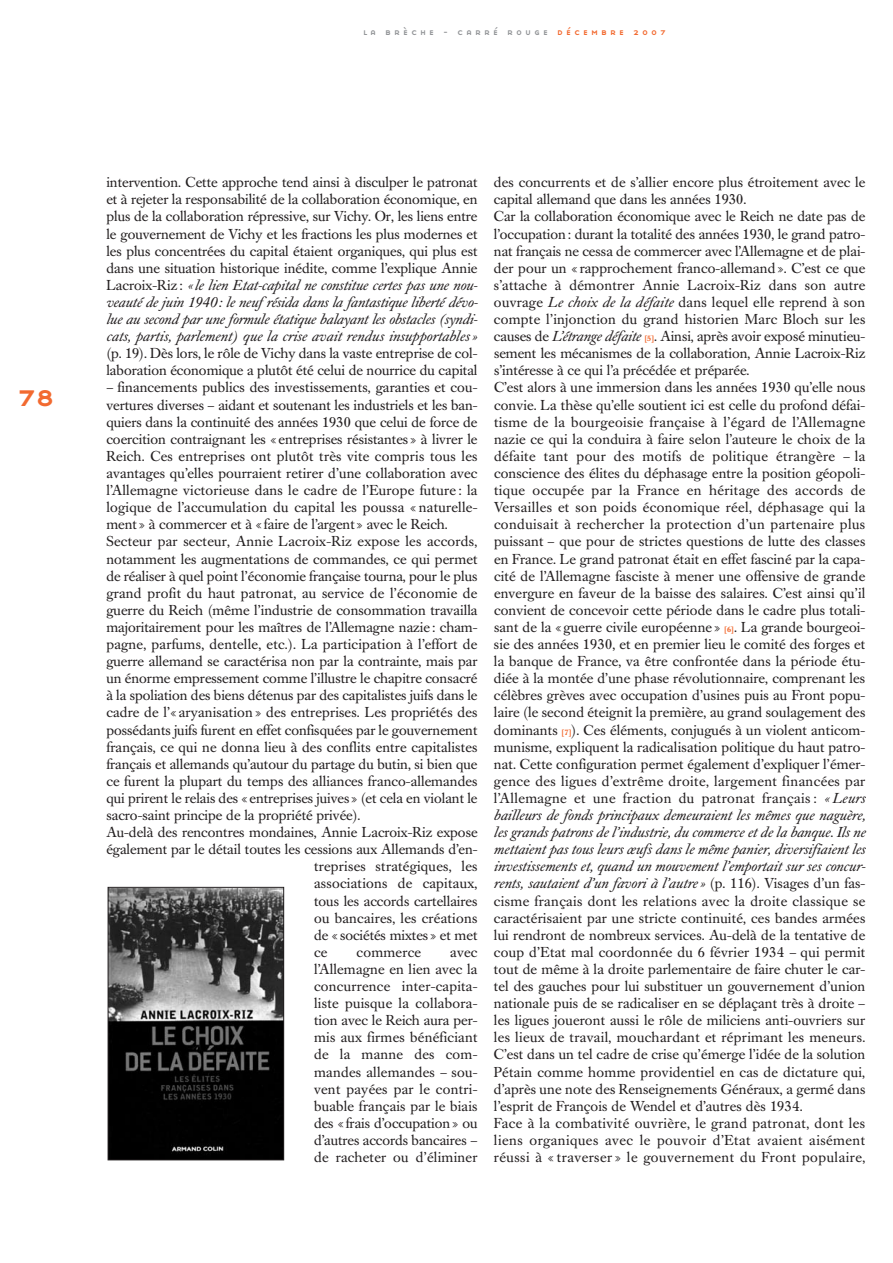
<style>
.page{position:relative;width:893px;height:1263px;background:#fff}
.page>*{position:absolute;margin:0;border:0;box-sizing:border-box;transform-origin:0 0}
.t1{font:30px "Base Nine Small Caps";color:#f26a30}
.t2{font:14.25px/17.1px "Caslon Book BE";letter-spacing:.01em;color:#231f20;text-align:justify}
.t3{font:9px "Base Nine Small Caps";letter-spacing:.335em;color:#939598}
.s1{color:#f26a30}
.s2{font-style:italic}
.s3{font-weight:700;font-size:7.5px;color:#f26a30}
</style>
<div class="page">
<img style="left:110px;top:889px;width:172px;height:269px">
<div style="left:108px;top:887px;width:176px;height:273px;border:1px solid #231f20"></div>
<p class="t3" style="left:363px;top:26px;width:304px">la brèche - carré rouge <span class="s1">décembre 2007</span></p>
<h1 class="t1" style="left:17px;top:378px;width:40px">78</h1>
<p class="t2" style="left:106px;top:175px;width:373px">intervention. Cette approche tend ainsi à disculper le patronat et à rejeter la responsabilité de la collaboration économique, en plus de la collaboration répressive, sur Vichy. Or, les liens entre le gouvernement de Vichy et les fractions les plus modernes et les plus concentrées du capital étaient organiques, qui plus est dans une situation historique inédite, comme l’explique Annie Lacroix-Riz: <span class="s2">«le lien Etat-capital ne constitue certes pas une nou&shy;veauté de juin 1940: le neufrésida dans la fantastique liberté dévo&shy;lue au second par une formule étatique balayant les obstacles (syndi&shy;cats, partis, parlement) que la crise avait rendus insupportables »</span></p>
<p class="t2" style="left:106px;top:346px;width:373px">(p. 19). Dès lors, le rôle de Vichy dans la vaste entreprise de col&shy;laboration économique a plutôt été celui de nourrice du capital</p>
<p class="t2" style="left:106px;top:381px;width:373px">– financements publics des investissements, garanties et cou-</p>
<p class="t2" style="left:106px;top:398px;width:373px">vertures diverses – aidant et soutenant les industriels et les ban-</p>
<p class="t2" style="left:106px;top:415px;width:373px">quiers dans la continuité des années 1930 que celui de force de</p>
<p class="t2" style="left:106px;top:432px;width:373px">coercition contraignant les «entreprises résistantes» à livrer le</p>
<p class="t2" style="left:106px;top:449px;width:373px">Reich. Ces entreprises ont plutôt très vite compris tous les</p>
<p class="t2" style="left:106px;top:466px;width:373px">avantages qu’elles pourraient retirer d’une collaboration avec</p>
<p class="t2" style="left:106px;top:483px;width:373px">l’Allemagne victorieuse dans le cadre de l’Europe future : la</p>
<p class="t2" style="left:106px;top:500px;width:373px">logique de l’accumulation du capital les poussa « naturelle-</p>
<p class="t2" style="left:106px;top:517px;width:343px">ment» à commercer et à «faire de l’argent» avec le Reich.</p>
<p class="t2" style="left:106px;top:534px;width:373px">Secteur par secteur, Annie Lacroix-Riz expose les accords,</p>
<p class="t2" style="left:106px;top:552px;width:373px">notamment les augmentations de commandes, ce qui permet</p>
<p class="t2" style="left:106px;top:569px;width:373px">de réaliser à quel point l’économie française tourna, pour le plus</p>
<p class="t2" style="left:106px;top:586px;width:373px">grand profit du haut patronat, au service de l’économie de</p>
<p class="t2" style="left:106px;top:603px;width:373px">guerre du Reich (même l’industrie de consommation travailla</p>
<p class="t2" style="left:106px;top:620px;width:373px">majoritairement pour les maîtres de l’Allemagne nazie: cham-</p>
<p class="t2" style="left:106px;top:637px;width:373px">pagne, parfums, dentelle, etc.). La participation à l’effort de</p>
<p class="t2" style="left:106px;top:654px;width:373px">guerre allemand se caractérisa non par la contrainte, mais par</p>
<p class="t2" style="left:106px;top:671px;width:373px">un énorme empressement comme l’illustre le chapitre consacré</p>
<p class="t2" style="left:106px;top:688px;width:373px">à la spoliation des biens détenus par des capitalistes juifs dans le</p>
<p class="t2" style="left:106px;top:705px;width:373px">cadre de l’« aryanisation » des entreprises. Les propriétés des</p>
<p class="t2" style="left:106px;top:723px;width:373px">possédants juifs furent en effet confisquées par le gouvernement</p>
<p class="t2" style="left:106px;top:740px;width:373px">français, ce qui ne donna lieu à des conflits entre capitalistes</p>
<p class="t2" style="left:106px;top:757px;width:373px">français et allemands qu’autour du partage du butin, si bien que</p>
<p class="t2" style="left:106px;top:774px;width:373px">ce furent la plupart du temps des alliances franco-allemandes</p>
<p class="t2" style="left:106px;top:791px;width:373px">qui prirent le relais des «entreprises juives» (et cela en violant le</p>
<p class="t2" style="left:106px;top:808px;width:256px">sacro-saint principe de la propriété privée).</p>
<p class="t2" style="left:106px;top:825px;width:373px">Au-delà des rencontres mondaines, Annie Lacroix-Riz expose</p>
<p class="t2" style="left:106px;top:842px;width:373px">également par le détail toutes les cessions aux Allemands d’en-</p>
<p class="t2" style="left:314px;top:859px;width:165px">treprises stratégiques, les</p>
<p class="t2" style="left:314px;top:876px;width:165px">associations de capitaux,</p>
<p class="t2" style="left:314px;top:894px;width:165px">tous les accords cartellaires</p>
<p class="t2" style="left:314px;top:911px;width:165px">ou bancaires, les créations</p>
<p class="t2" style="left:314px;top:928px;width:165px">de «sociétés mixtes» et met</p>
<p class="t2" style="left:314px;top:945px;width:15px">ce</p>
<p class="t2" style="left:357px;top:945px;width:66px">commerce</p>
<p class="t2" style="left:314px;top:945px;width:165px;text-indent:136px">avec l’Allemagne en lien avec la concurrence inter-capita&shy;liste puisque la collabora&shy;tion avec le Reich aura per&shy;mis aux firmes bénéficiant de la manne des com&shy;mandes allemandes – sou&shy;vent payées par le contri&shy;buable français par le biais des «frais d’occupation» ou d’autres accords bancaires – de racheter ou d’éliminer</p>
<p class="t2" style="left:494px;top:175px;width:373px;text-align:left">des concurrents et de s’allier encore plus étroitement avec le capital allemand que dans les années 1930.<br>Car la collaboration économique avec le Reich ne date pas de l’occupation: durant la totalité des années 1930, le grand patro&shy;nat français ne cessa de commercer avec l’Allemagne et de plai&shy;der pour un « rapprochement franco-allemand ». C’est ce que s’attache à démontrer Annie Lacroix-Riz dans son autre ouvrage <span class="s2">Le choix de la défaite</span> dans lequel elle reprend à son compte l’injonction du grand historien Marc Bloch sur les causes de <span class="s2">L’étrange défaite</span> <span class="s3">[5]</span>. Ainsi, après avoir exposé minutieu&shy;sement les mécanismes de la collaboration, Annie Lacroix-Riz s’intéresse à ce qui l’a précédée et préparée.<br>C’est alors à une immersion dans les années 1930 qu’elle nous convie. La thèse qu’elle soutient ici est celle du profond défai&shy;tisme de la bourgeoisie française à l’égard de l’Allemagne nazie ce qui la conduira à faire selon l’auteure le choix de la défaite tant pour des motifs de politique étrangère – la conscience des élites du déphasage entre la position géopoli&shy;tique occupée par la France en héritage des accords de Versailles et son poids économique réel, déphasage qui la conduisait à rechercher la protection d’un partenaire plus puissant – que pour de strictes questions de lutte des classes en France. Le grand patronat était en effet fasciné par la capa&shy;cité de l’Allemagne fasciste à mener une offensive de grande envergure en faveur de la baisse des salaires. C’est ainsi qu’il convient de concevoir cette période dans le cadre plus totali&shy;sant de la « guerre civile européenne » <span class="s3">[6]</span>. La grande bourgeoi&shy;sie des années 1930, et en premier lieu le comité des forges et la banque de France, va être confrontée dans la période étu&shy;diée à la montée d’une phase révolutionnaire, comprenant les célèbres grèves avec occupation d’usines puis au Front popu&shy;laire (le second éteignit la première, au grand soulagement des dominants <span class="s3">[7]</span>). Ces éléments, conjugués à un violent anticom&shy;munisme, expliquent la radicalisation politique du haut patro&shy;nat. Cette configuration permet également d’expliquer l’émer - gence des ligues d’extrême droite, largement financées par l’Allemagne et une fraction du patronat français : <span class="s2">« Leurs bailleurs de fonds principaux demeuraient les mêmes que naguère, les grands patrons de l’industrie, du commerce et de la banque. Ils ne mettaient pas tous leurs œufs dans le même panier, diversifiaient les investissements et, quand un mouvement l’emportait sur ses concur&shy;rents, sautaient d’un favori à l’autre »</span> (p. 116). Visages d’un fas&shy;cisme français dont les relations avec la droite classique se caractérisaient par une stricte continuité, ces bandes armées lui rendront de nombreux services. Au-delà de la tentative de coup d’Etat mal coordonnée du 6 février 1934 – qui permit tout de même à la droite parlementaire de faire chuter le car&shy;tel des gauches pour lui substituer un gouvernement d’union nationale puis de se radicaliser en se déplaçant très à droite – les ligues joueront aussi le rôle de miliciens anti-ouvriers sur les lieux de travail, mouchardant et réprimant les meneurs.<br>C’est dans un tel cadre de crise qu’émerge l’idée de la solution Pétain comme homme providentiel en cas de dictature qui, d’après une note des Renseignements Généraux, a germé dans l’esprit de François de Wendel et d’autres dès 1934.<br>Face à la combativité ouvrière, le grand patronat, dont les liens organiques avec le pouvoir d’Etat avaient aisément réussi à « traverser » le gouvernement du Front populaire,</p>
</div>
